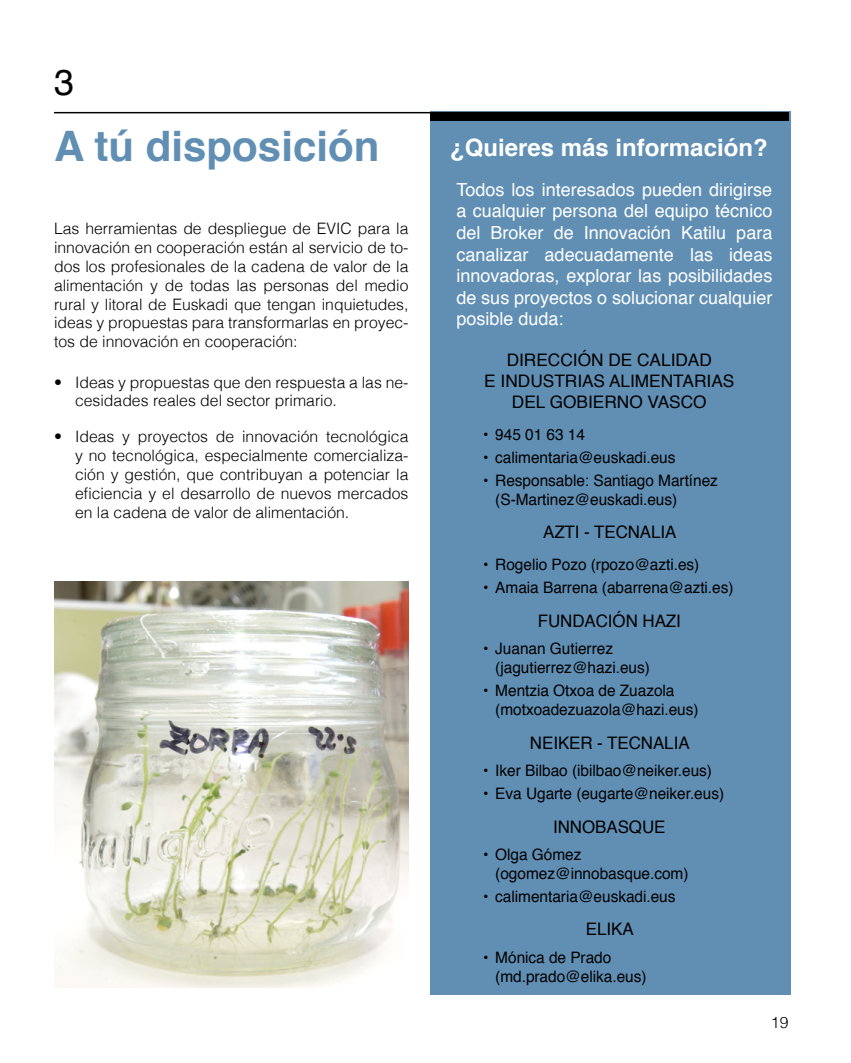
<style>
.page{position:relative;width:851px;height:1063px;background:#fff}
.page>*{position:absolute;margin:0;border:0;box-sizing:border-box;transform-origin:0 0}
.t1{font:700 42px "Helvetica";color:#618fb4}
.t2{font:36px "Helvetica";color:#000}
.azpimarra{font:700 24px "Helvetica";color:#fff}
.azpimarra-2{font:18px/21.6px "Helvetica";color:#fff;text-align:justify}
.puntuaazpimarra{font:17.25px/21.1px "Helvetica";letter-spacing:-.005em;color:#000;text-align:center}
.t3{font:300 15.75px/18.9px "Helvetica";color:#000;text-align:justify}
.puntuaazpimarra-2{font:15.75px/18.9px "Helvetica";letter-spacing:-.005em;color:#000}
</style>
<div class="page">
<div style="left:430px;top:112px;width:360px;height:883px;background:#618fb4"></div>
<div style="left:430px;top:113px;width:358px;height:8px;background:#000"></div>
<hr style="left:54px;top:112px;width:734px;height:1px;background:#000">
<img style="left:54px;top:582px;width:354px;height:406px">
<p class="t2" style="left:54px;top:55px;width:22px">3</p>
<p class="t1" style="left:54px;top:113px;width:327px">A tú disposición</p>
<p class="t3" style="left:54px;top:218px;width:356px">Las herramientas de despliegue de EVIC para la innovación en cooperación están al servicio de to&shy;dos los profesionales de la cadena de valor de la alimentación y de todas las personas del medio rural y litoral de Euskadi que tengan inquietudes, ideas y propuestas para transformarlas en proyec&shy;tos de innovación en cooperación:</p>
<p class="t3" style="left:75px;top:371px;width:335px;text-indent:-21px">• Ideas y propuestas que den respuesta a las ne&shy;cesidades reales del sector primario.</p>
<p class="t3" style="left:75px;top:426px;width:335px;text-indent:-21px">• Ideas y proyectos de innovación tecnológica y no tecnológica, especialmente comercializa&shy;ción y gestión, que contribuyan a potenciar la eficiencia y el desarrollo de nuevos mercados en la cadena de valor de alimentación.</p>
<p class="azpimarra" style="left:450px;top:128px;width:319px">¿Quieres más información?</p>
<p class="azpimarra-2" style="left:456px;top:179px;width:317px">Todos los interesados pueden dirigirse a cualquier persona del equipo técnico del Broker de Innovación Katilu para canalizar adecuadamente las ideas innovadoras, explorar las posibilidades de sus proyectos o solucionar cualquier posible duda:</p>
<p class="puntuaazpimarra" style="left:484px;top:350px;width:251px">DIRECCIÓN DE CALIDAD<br>E INDUSTRIAS ALIMENTARIAS<br>DEL GOBIERNO VASCO</p>
<p class="puntuaazpimarra-2" style="left:483px;top:425px;width:103px">• 945 01 63 14</p>
<p class="puntuaazpimarra-2" style="left:483px;top:448px;width:194px">• calimentaria@euskadi.eus</p>
<p class="puntuaazpimarra-2" style="left:495px;top:472px;width:224px;text-indent:-12px">• Responsable: Santiago Martínez (S-Martinez@euskadi.eus)</p>
<p class="puntuaazpimarra" style="left:543px;top:522px;width:135px">AZTI - TECNALIA</p>
<p class="puntuaazpimarra-2" style="left:483px;top:556px;width:217px">• Rogelio Pozo (rpozo@azti.es)</p>
<p class="puntuaazpimarra-2" style="left:483px;top:579px;width:252px">• Amaia Barrena (abarrena@azti.es)</p>
<p class="puntuaazpimarra" style="left:537px;top:611px;width:145px">FUNDACIÓN HAZI</p>
<p class="puntuaazpimarra-2" style="left:495px;top:640px;width:156px;text-indent:-12px">• Juanan Gutierrez (jagutierrez@hazi.eus)</p>
<p class="puntuaazpimarra-2" style="left:495px;top:682px;width:205px;text-indent:-12px">• Mentzia Otxoa de Zuazola (motxoadezuazola@hazi.eus)</p>
<p class="puntuaazpimarra" style="left:530px;top:732px;width:161px">NEIKER - TECNALIA</p>
<p class="puntuaazpimarra-2" style="left:483px;top:761px;width:230px">• Iker Bilbao (ibilbao@neiker.eus)</p>
<p class="puntuaazpimarra-2" style="left:483px;top:785px;width:242px">• Eva Ugarte (eugarte@neiker.eus)</p>
<p class="puntuaazpimarra" style="left:553px;top:816px;width:114px">INNOBASQUE</p>
<p class="puntuaazpimarra-2" style="left:495px;top:845px;width:195px;text-indent:-12px">• Olga Gómez (ogomez@innobasque.com)</p>
<p class="puntuaazpimarra-2" style="left:483px;top:888px;width:194px">• calimentaria@euskadi.eus</p>
<p class="puntuaazpimarra" style="left:586px;top:919px;width:49px">ELIKA</p>
<p class="puntuaazpimarra-2" style="left:495px;top:948px;width:153px;text-indent:-12px">• Mónica de Prado (md.prado@elika.eus)</p>
<p class="t3" style="left:770px;top:1012px;width:19px">19</p>
</div>
